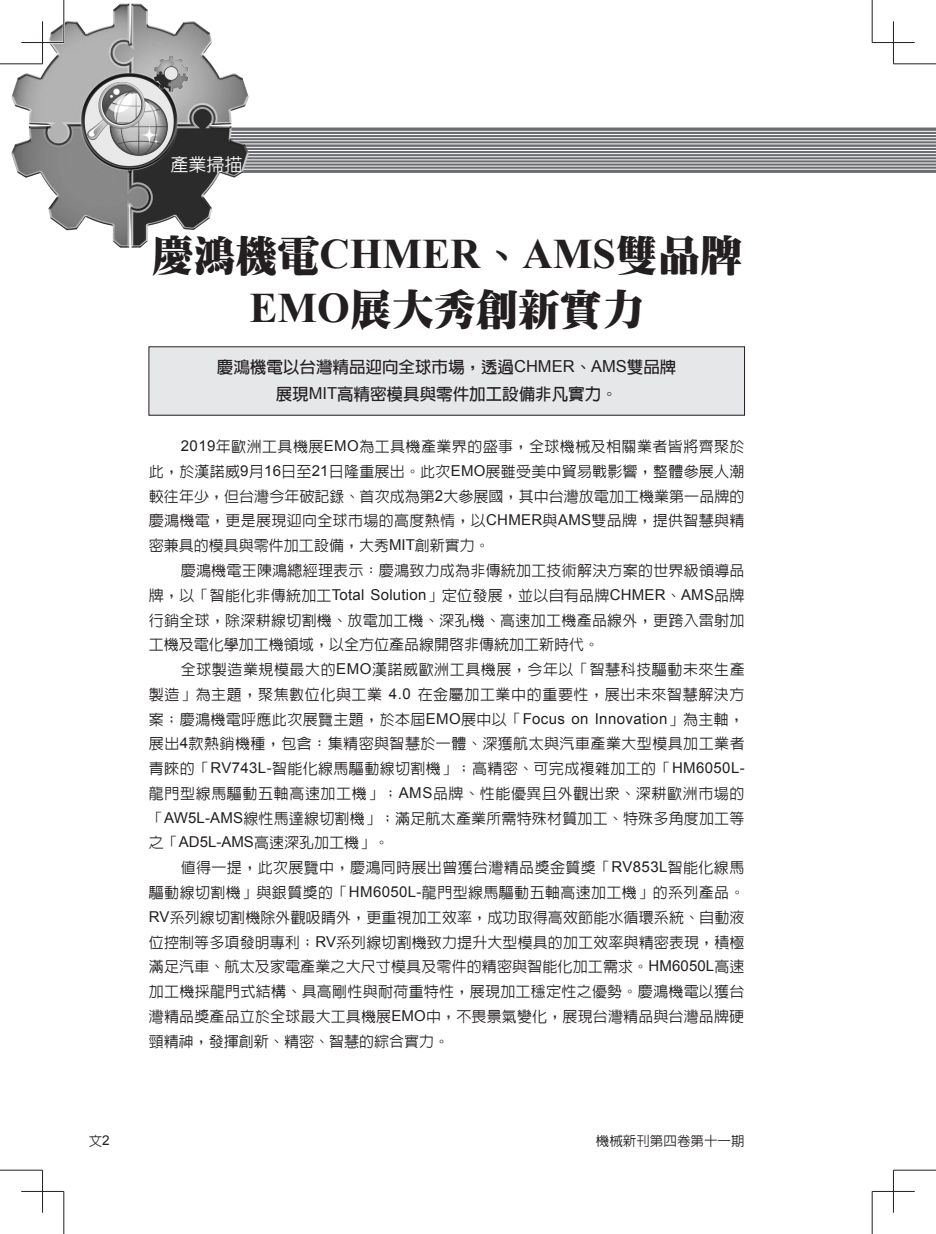
<style>
.page{position:relative;width:936px;height:1234px;background:#fff}
.page>*{position:absolute;margin:0;border:0;box-sizing:border-box;transform-origin:0 0}
.t1{font:900 42px/54px "Inn Ming";color:#231f20;text-align:center}
.t2{font:500 18px "New Gothic";color:#fff}
.t3{font:700 16.5px/27px "Lin Gothic";color:#231f20;text-align:center}
.t4{font:500 15px/24.8px "Lin Gothic";letter-spacing:.01em;color:#231f20;text-align:justify}
.t5{font:500 13.5px "Lin Gothic";color:#231f20}
.s1{font-family:"Times New Roman";font-weight:700}
.s2{font-family:"Arial";font-weight:400}
</style>
<div class="page">
<svg style="left:851px;top:128px;width:41px;height:45px"></svg>
<hr style="left:44px;top:156px;width:891px;height:1px;background:#fff">
<hr style="left:44px;top:153px;width:891px;height:1px;background:#fff">
<hr style="left:44px;top:150px;width:891px;height:1px;background:#fff">
<hr style="left:44px;top:147px;width:891px;height:1px;background:#fff">
<hr style="left:44px;top:143px;width:891px;height:1px;background:#fff">
<hr style="left:44px;top:140px;width:891px;height:1px;background:#fff">
<hr style="left:44px;top:137px;width:891px;height:1px;background:#fff">
<hr style="left:44px;top:134px;width:891px;height:1px;background:#fff">
<hr style="left:44px;top:131px;width:891px;height:1px;background:#fff">
<hr style="left:44px;top:159px;width:891px;height:1px;background:#fff">
<hr style="left:44px;top:162px;width:891px;height:1px;background:#fff">
<hr style="left:43px;top:166px;width:892px;height:1px;background:#fff">
<hr style="left:44px;top:169px;width:891px;height:1px;background:#fff">
<img style="left:892px;top:42px;width:43px;height:131px">
<img style="left:11px;top:3px;width:840px;height:245px">
<img style="left:65px;top:57px;width:124px;height:124px">
<div style="left:149px;top:347px;width:595px;height:68px;background:#e6e7e9"></div>
<hr style="left:0;top:63px;width:43px;height:2px;background:#fff">
<hr style="left:893px;top:63px;width:42px;height:2px;background:#fff">
<hr style="left:63px;top:0;width:2px;height:43px;background:#fff">
<hr style="left:21px;top:41px;width:43px;height:3px;background:#fff">
<hr style="left:872px;top:41px;width:42px;height:3px;background:#fff">
<hr style="left:41px;top:21px;width:3px;height:43px;background:#fff">
<hr style="left:892px;top:21px;width:2px;height:43px;background:#fff">
<hr style="left:0;top:64px;width:43px;height:1px;background:#231f20">
<hr style="left:893px;top:64px;width:42px;height:1px;background:#231f20">
<hr style="left:0;top:1169px;width:43px;height:1px;background:#231f20">
<hr style="left:893px;top:1169px;width:42px;height:1px;background:#231f20">
<hr style="left:64px;top:0;width:1px;height:43px;background:#231f20">
<hr style="left:64px;top:1191px;width:1px;height:42px;background:#231f20">
<hr style="left:871px;top:0;width:1px;height:43px;background:#231f20">
<hr style="left:871px;top:1191px;width:1px;height:42px;background:#231f20">
<hr style="left:21px;top:42px;width:43px;height:1px;background:#231f20">
<hr style="left:872px;top:42px;width:42px;height:1px;background:#231f20">
<hr style="left:21px;top:1190px;width:43px;height:1px;background:#231f20">
<hr style="left:872px;top:1190px;width:42px;height:1px;background:#231f20">
<hr style="left:42px;top:21px;width:1px;height:43px;background:#231f20">
<hr style="left:42px;top:1169px;width:1px;height:43px;background:#231f20">
<hr style="left:893px;top:21px;width:1px;height:43px;background:#231f20">
<hr style="left:893px;top:1169px;width:1px;height:43px;background:#231f20">
<p class="t2" style="left:170px;top:156px;width:73px">產業掃描</p>
<h1 class="t1" style="left:151px;top:228px;width:592px">慶鴻機電<span class="s1">CHMER</span>、<span class="s1">AMS</span>雙品牌<br><span class="s1">EMO</span>展大秀創新實力</h1>
<p class="t3" style="left:217px;top:353px;width:461px">慶鴻機電以台灣精品迎向全球市場，透過<span class="s2">CHMER</span>、<span class="s2">AMS</span>雙品牌展現<span class="s2">MIT</span>高精密模具與零件加工設備非凡實力。</p>
<p class="t4" style="left:149px;top:434px;width:597px;text-indent:32px"><span class="s2">2019</span>年歐洲工具機展<span class="s2">EMO</span>為工具機產業界的盛事，全球機械及相關業者皆將齊聚於此，於漢諾威<span class="s2">9</span>月<span class="s2">16</span>日至<span class="s2">21</span>日隆重展出。此次<span class="s2">EMO</span>展雖受美中貿易戰影響，整體參展人潮較往年少，但台灣今年破記錄、首次成為第<span class="s2">2</span>大參展國，其中台灣放電加工機業第一品牌的慶鴻機電，更是展現迎向全球市場的高度熱情，以<span class="s2">CHMER</span>與<span class="s2">AMS</span>雙品牌，提供智慧與精密兼具的模具與零件加工設備，大秀<span class="s2">MIT</span>創新實力。</p>
<p class="t4" style="left:149px;top:558px;width:597px;text-indent:32px">慶鴻機電王陳鴻總經理表示：慶鴻致力成為非傳統加工技術解決方案的世界級領導品牌，以「智能化非傳統加工<span class="s2">Total Solution</span>」定位發展，並以自有品牌<span class="s2">CHMER</span>、<span class="s2">AMS</span>品牌行銷全球，除深耕線切割機、放電加工機、深孔機、高速加工機產品線外，更跨入雷射加工機及電化學加工機領域，以全方位產品線開啟非傳統加工新時代。</p>
<p class="t4" style="left:149px;top:657px;width:597px;text-indent:32px">全球製造業規模最大的<span class="s2">EMO</span>漢諾威歐洲工具機展，今年以「智慧科技驅動未來生產製造」為主題，聚焦數位化與工業 <span class="s2">4.0</span> 在金屬加工業中的重要性，展出未來智慧解決方案；慶鴻機電呼應此次展覽主題，於本屆<span class="s2">EMO</span>展中以「<span class="s2">Focus on Innovation</span>」為主軸，展出<span class="s2">4</span>款熱銷機種，包含：集精密與智慧於一體、深獲航太與汽車產業大型模具加工業者青睞的「<span class="s2">RV743L-</span>智能化線馬驅動線切割機」；高精密、可完成複雜加工的「<span class="s2">HM6050L-</span>龍門型線馬驅動五軸高速加工機」；<span class="s2">AMS</span>品牌、性能優異且外觀出眾、深耕歐洲市場的「<span class="s2">AW5L-AMS</span>線性馬達線切割機」；滿足航太產業所需特殊材質加工、特殊多角度加工等之「<span class="s2">AD5L-AMS</span>高速深孔加工機」。</p>
<p class="t4" style="left:149px;top:855px;width:597px;text-indent:32px">值得一提，此次展覽中，慶鴻同時展出曾獲台灣精品獎金質獎「<span class="s2">RV853L</span>智能化線馬驅動線切割機」與銀質獎的「<span class="s2">HM6050L-</span>龍門型線馬驅動五軸高速加工機」的系列產品。<span class="s2">RV</span>系列線切割機除外觀吸睛外，更重視加工效率，成功取得高效節能水循環系統、自動液位控制等多項發明專利；<span class="s2">RV</span>系列線切割機致力提升大型模具的加工效率與精密表現，積極滿足汽車、航太及家電產業之大尺寸模具及零件的精密與智能化加工需求。<span class="s2">HM6050L</span>高速加工機採龍門式結構、具高剛性與耐荷重特性，展現加工穩定性之優勢。慶鴻機電以獲台灣精品獎產品立於全球最大工具機展<span class="s2">EMO</span>中，不畏景氣變化，展現台灣精品與台灣品牌硬頸精神，發揮創新、精密、智慧的綜合實力。</p>
<p class="t5" style="left:89px;top:1134px;width:23px">文<span class="s2">2</span></p>
<p class="t5" style="left:596px;top:1134px;width:150px">機械新刊第四卷第十一期</p>
</div>
